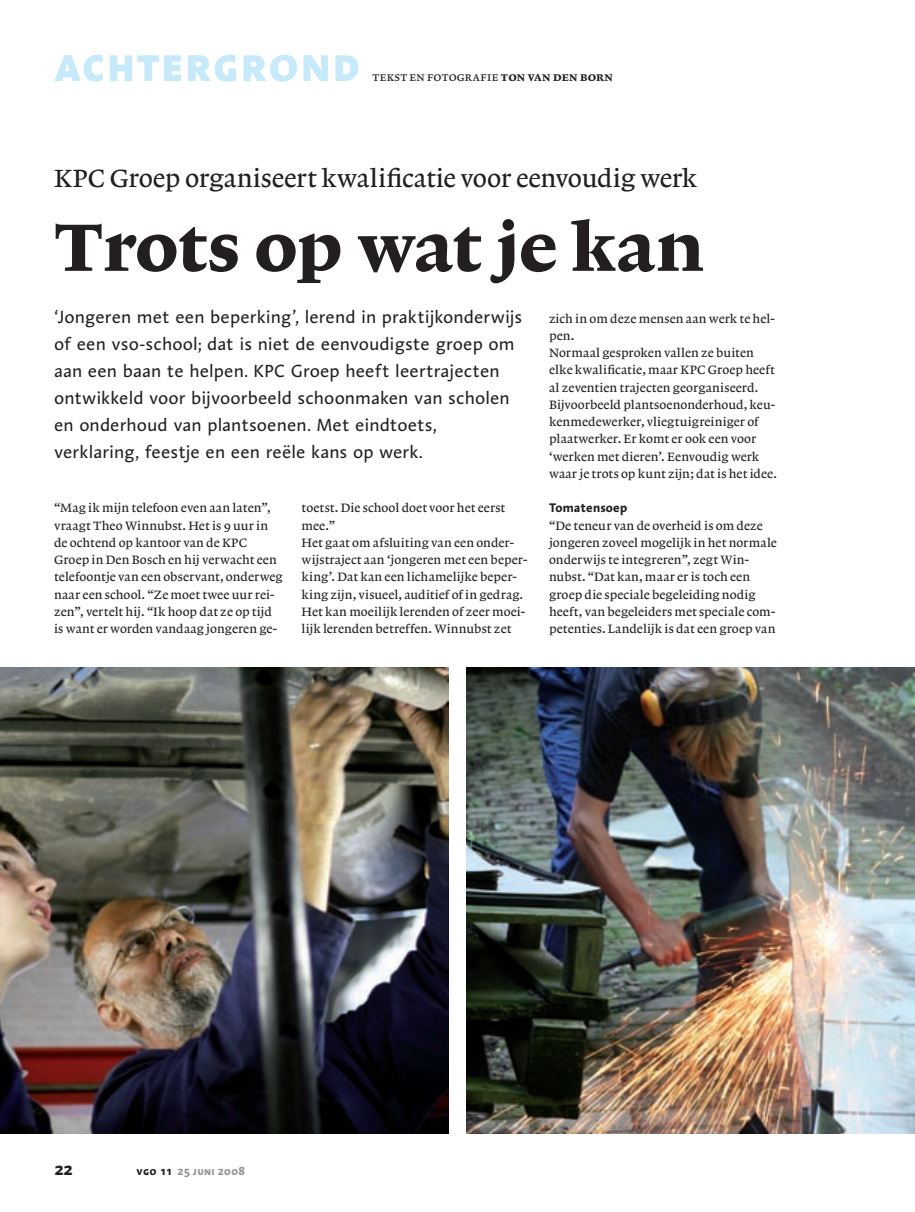
<style>
.page{position:relative;width:915px;height:1212px;background:#fff}
.page>*{position:absolute;margin:0;border:0;box-sizing:border-box;transform-origin:0 0}
.t1{font:70.5px "Lexicon No 1 Roman E Txt";letter-spacing:-.02em;color:#231f20}
.t2{font:700 52.5px "Linotype Aroma SC";letter-spacing:.015em;color:#c6eafa}
.t3{font:500 26.25px "Lexicon No 1 Roman A";letter-spacing:-.01em;color:#231f20}
.t4{font:18px/27px "Linotype Aroma";color:#231f20}
.t5{font:700 18px "Linotype Aroma";color:#231f20}
.t6{font:500 12.75px/17.2px "Lexicon No 1 Roman A";letter-spacing:.01em;color:#231f20}
.t7{font:12.75px "Lexicon No 1 Roman A Exp";letter-spacing:.015em;color:#231f20}
.t8{font:700 12.75px "Linotype Aroma";letter-spacing:.005em;color:#231f20}
.t9{font:700 12px "Linotype Aroma SC";letter-spacing:.02em;color:#939598}
.s1{font-family:"Lexicon No 1 Roman D Exp"}
.s2{color:#231f20}
</style>
<div class="page">
<img style="left:0;top:668px;width:448px;height:465px">
<img style="left:466px;top:668px;width:448px;height:465px">
<h2 class="t2" style="left:54px;top:28px;width:308px">achtergrond</h2>
<p class="t7" style="left:372px;top:70px;width:242px">tekst en fotografie <span class="s1">ton van den born</span></p>
<h3 class="t3" style="left:54px;top:163px;width:644px">KPC Groep organiseert kwalificatie voor eenvoudig werk</h3>
<h1 class="t1" style="left:54px;top:208px;width:651px">Trots op wat je kan</h1>
<p class="t4" style="left:54px;top:303px;width:470px">‘Jongeren met een beperking’, lerend in praktijkonderwijs of een vso-school; dat is niet de eenvoudigste groep om aan een baan te helpen. KPC Groep heeft leertrajecten ontwikkeld voor bijvoorbeeld schoonmaken van scholen en onderhoud van plantsoenen. Met eindtoets, verklaring, feestje en een reële kans op werk.</p>
<p class="t6" style="left:54px;top:499px;width:230px">“Mag ik mijn telefoon even aan laten”, vraagt Theo Winnubst. Het is 9 uur in de ochtend op kantoor van de KPC Groep in Den Bosch en hij verwacht een telefoontje van een observant, onderweg naar een school. “Ze moet twee uur rei&shy;zen”, vertelt hij. “Ik hoop dat ze op tijd is want er worden vandaag jongeren ge-</p>
<p class="t6" style="left:301px;top:499px;width:227px">toetst. Die school doet voor het eerst mee.”<br>Het gaat om afsluiting van een onder&shy;wijstraject aan ‘jongeren met een beper&shy;king’. Dat kan een lichamelijke beper&shy;king zijn, visueel, auditief of in gedrag.<br>Het kan moeilijk lerenden of zeer moei&shy;lijk lerenden betreffen. Winnubst zet</p>
<p class="t6" style="left:549px;top:310px;width:229px">zich in om deze mensen aan werk te hel&shy;pen.<br>Normaal gesproken vallen ze buiten elke kwalificatie, maar KPC Groep heeft al zeventien trajecten georganiseerd.<br>Bijvoorbeeld plantsoenonderhoud, keu&shy;kenmedewerker, vliegtuigreiniger of plaatwerker. Er komt er ook een voor ‘werken met dieren’. Eenvoudig werk waar je trots op kunt zijn; dat is het idee.</p>
<p class="t8" style="left:549px;top:499px;width:80px">Tomatensoep</p>
<p class="t6" style="left:549px;top:517px;width:229px">“De teneur van de overheid is om deze jongeren zoveel mogelijk in het normale onderwijs te integreren”, zegt Win&shy;nubst. “Dat kan, maar er is toch een groep die speciale begeleiding nodig heeft, van begeleiders met speciale com&shy;petenties. Landelijk is dat een groep van</p>
<h3 class="t5" style="left:54px;top:1156px;width:21px">22</h3>
<p class="t9" style="left:136px;top:1163px;width:110px"><span class="s2">vgo 11</span> 25 juni 2008</p>
</div>
